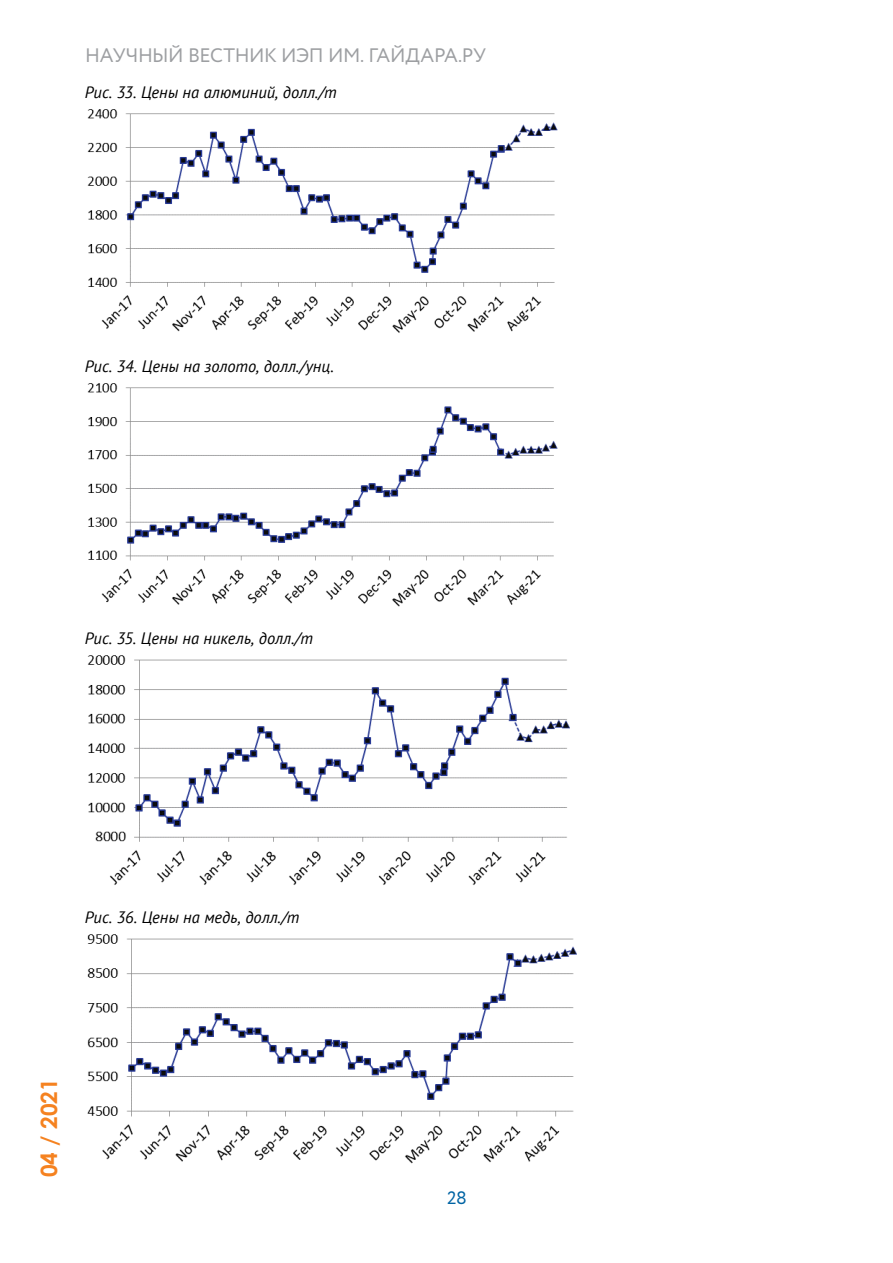
<style>
.page{position:relative;width:893px;height:1263px;background:#fff}
.page>*{position:absolute;margin:0;border:0;box-sizing:border-box;transform-origin:0 0}
.t1{font:700 22.5px "Century Gothic";color:#f58220}
.t2{font:19.5px "Circe";letter-spacing:-.025em;color:#9d9fa2}
.t3{font:18px "Circe";color:#0064a4}
.t4{font:italic 16.5px "PT Sans";letter-spacing:-.005em;color:#000}
</style>
<div class="page">
<img style="left:87px;top:109px;width:471px;height:224px">
<img style="left:87px;top:383px;width:471px;height:224px">
<img style="left:87px;top:655px;width:483px;height:230px">
<img style="left:87px;top:934px;width:490px;height:230px">
<p class="t2" style="left:85px;top:43px;width:402px">НАУЧНЫЙ ВЕСТНИК ИЭП ИМ. ГАЙДАРА.РУ</p>
<p class="t4" style="left:85px;top:82px;width:253px">Рис. 33. Цены на алюминий, долл./т</p>
<p class="t4" style="left:85px;top:355px;width:250px">Рис. 34. Цены на золото, долл./унц.</p>
<p class="t4" style="left:85px;top:628px;width:230px">Рис. 35. Цены на никель, долл./т</p>
<p class="t4" style="left:85px;top:907px;width:216px">Рис. 36. Цены на медь, долл./т</p>
<h1 class="t1" style="left:32px;top:1177px;width:100px;rotate:-90deg">04 / 2021</h1>
<p class="t3" style="left:447px;top:1186px;width:21px">28</p>
</div>
